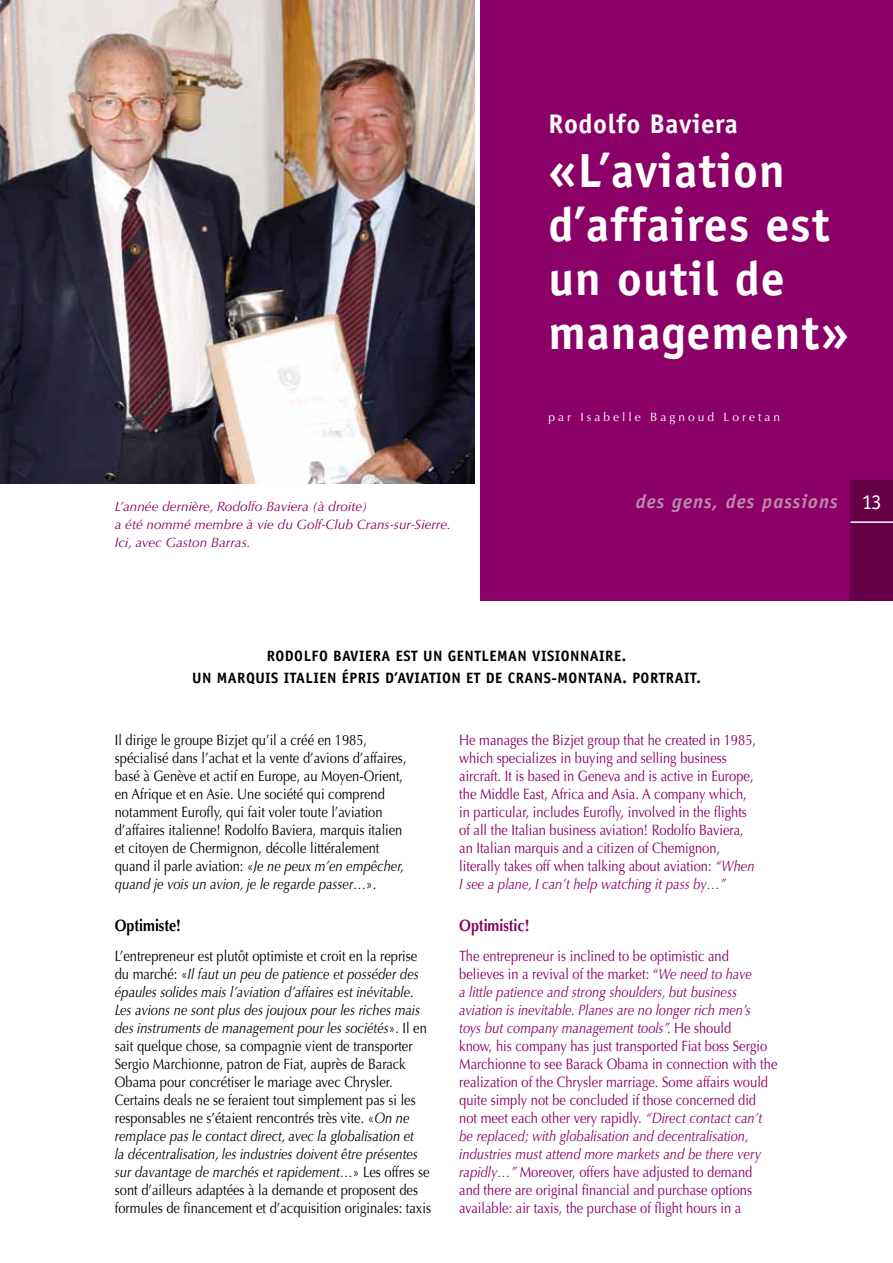
<style>
.page{position:relative;width:893px;height:1263px;background:#fff}
.page>*{position:absolute;margin:0;border:0;box-sizing:border-box;transform-origin:0 0}
.t1{font:700 48px/54px "Officina Sans";color:#fff}
.t2{font:700 27px "Officina Sans";color:#fff}
.t3{font:21px "Officina Sans";color:#fff}
.t4{font:italic 700 19.5px "Officina Sans";letter-spacing:.05em;color:#bd88ad}
.t5{font:700 16.5px "Optima";color:#8a0066;scale:.86 1}
.t6{font:700 16.5px "Optima";color:#000;scale:.86 1}
.t7{font:15px/18px "Optima";color:#000;scale:.86 1}
.t8{font:15px/18px "Optima";color:#8a0066;scale:.86 1}
.t9{font:700 15px/22.5px "Officina Sans";letter-spacing:.03em;color:#000;text-align:center}
.t10{font:italic 13.5px/18px "Optima";color:#8a0066}
.t11{font:12px "Optima";letter-spacing:.25em;color:#fff}
.s1{font-style:italic}
</style>
<div class="page">
<img style="left:0;top:0;width:475px;height:484px">
<div style="left:480px;top:0;width:413px;height:601px;background:#8a0066"></div>
<div style="left:850px;top:481px;width:43px;height:120px;background:#650049"></div>
<hr style="left:850px;top:521px;width:43px;height:2px;background:#fff">
<p class="t10" style="left:115px;top:497px;width:338px">L’année dernière, Rodolfo Baviera (à droite)<br>a été nommé membre à vie du Golf-Club Crans-sur-Sierre.<br>Ici, avec Gaston Barras.</p>
<h2 class="t2" style="left:549px;top:107px;width:191px">RODOLFO BAVIERA</h2>
<h1 class="t1" style="left:549px;top:143px;width:302px">«L’AVIATION<br>D’AFFAIRES EST<br>UN OUTIL DE<br>MANAGEMENT»</h1>
<p class="t11" style="left:549px;top:410px;width:233px">par Isabelle Bagnoud Loretan</p>
<h3 class="t4" style="left:636px;top:490px;width:203px">des gens, des passions</h3>
<h3 class="t3" style="left:862px;top:489px;width:21px">13</h3>
<p class="t9" style="left:192px;top:644px;width:510px">RODOLFO BAVIERA EST UN GENTLEMAN VISIONNAIRE.<br>UN MARQUIS ITALIEN ÉPRIS D’AVIATION ET DE CRANS-MONTANA. PORTRAIT.</p>
<p class="t7" style="left:115px;top:731px;width:341px">Il dirige le groupe Bizjet qu’il a créé en 1985, spécialisé dans l’achat et la vente d’avions d’affaires, basé à Genève et actif en Europe, au Moyen-Orient, en Afrique et en Asie. Une société qui comprend notamment Eurofly, qui fait voler toute l’aviation d’affaires italienne! Rodolfo Baviera, marquis italien et citoyen de Chermignon, décolle littéralement quand il parle aviation: «<span class="s1">Je ne peux m’en empêcher, quand je vois un avion, je le regarde passer…</span>».</p>
<p class="t6" style="left:115px;top:916px;width:78px">Optimiste!</p>
<p class="t7" style="left:115px;top:947px;width:369px">L’entrepreneur est plutôt optimiste et croit en la reprise du marché: «<span class="s1">Il faut un peu de patience et posséder des épaules solides mais l’aviation d’affaires est inévitable</span>.<br><span class="s1">Les avions ne sont plus des joujoux pour les riches mais des instruments de management pour les sociétés</span>». Il en sait quelque chose, sa compagnie vient de transporter Sergio Marchionne, patron de Fiat, auprès de Barack Obama pour concrétiser le mariage avec Chrysler.<br>Certains deals ne se feraient tout simplement pas si les responsables ne s’étaient rencontrés très vite. «<span class="s1">On ne remplace pas le contact direct, avec la globalisation et<br>la décentralisation, les industries doivent être présentes sur davantage de marchés et rapidement…</span>» Les offres se sont d’ailleurs adaptées à la demande et proposent des formules de financement et d’acquisition originales: taxis</p>
<p class="t8" style="left:459px;top:731px;width:347px">He manages the Bizjet group that he created in 1985, which specializes in buying and selling business aircraft. It is based in Geneva and is active in Europe, the Middle East, Africa and Asia. A company which, in particular, includes Eurofly, involved in the flights of all the Italian business aviation! Rodolfo Baviera, an Italian marquis and a citizen of Chemignon, literally takes off when talking about aviation: <span class="s1">“When I see a plane, I can’t help watching it pass by…”</span></p>
<p class="t5" style="left:459px;top:916px;width:83px">Optimistic!</p>
<p class="t8" style="left:459px;top:947px;width:372px">The entrepreneur is inclined to be optimistic and believes in a revival of the market: “<span class="s1">We need to have<br>a little patience and strong shoulders, but business aviation is inevitable. Planes are no longer rich men’s<br>toys but company management tools”.</span> He should<br>know, his company has just transported Fiat boss Sergio Marchionne to see Barack Obama in connection with the realization of the Chrysler marriage. Some affairs would quite simply not be concluded if those concerned did not meet each other very rapidly. <span class="s1">“Direct contact can’t be replaced; with globalisation and decentralisation, industries must attend more markets and be there very rapidly…”</span> Moreover, offers have adjusted to demand<br>and there are original financial and purchase options available: air taxis, the purchase of flight hours in a</p>
</div>
